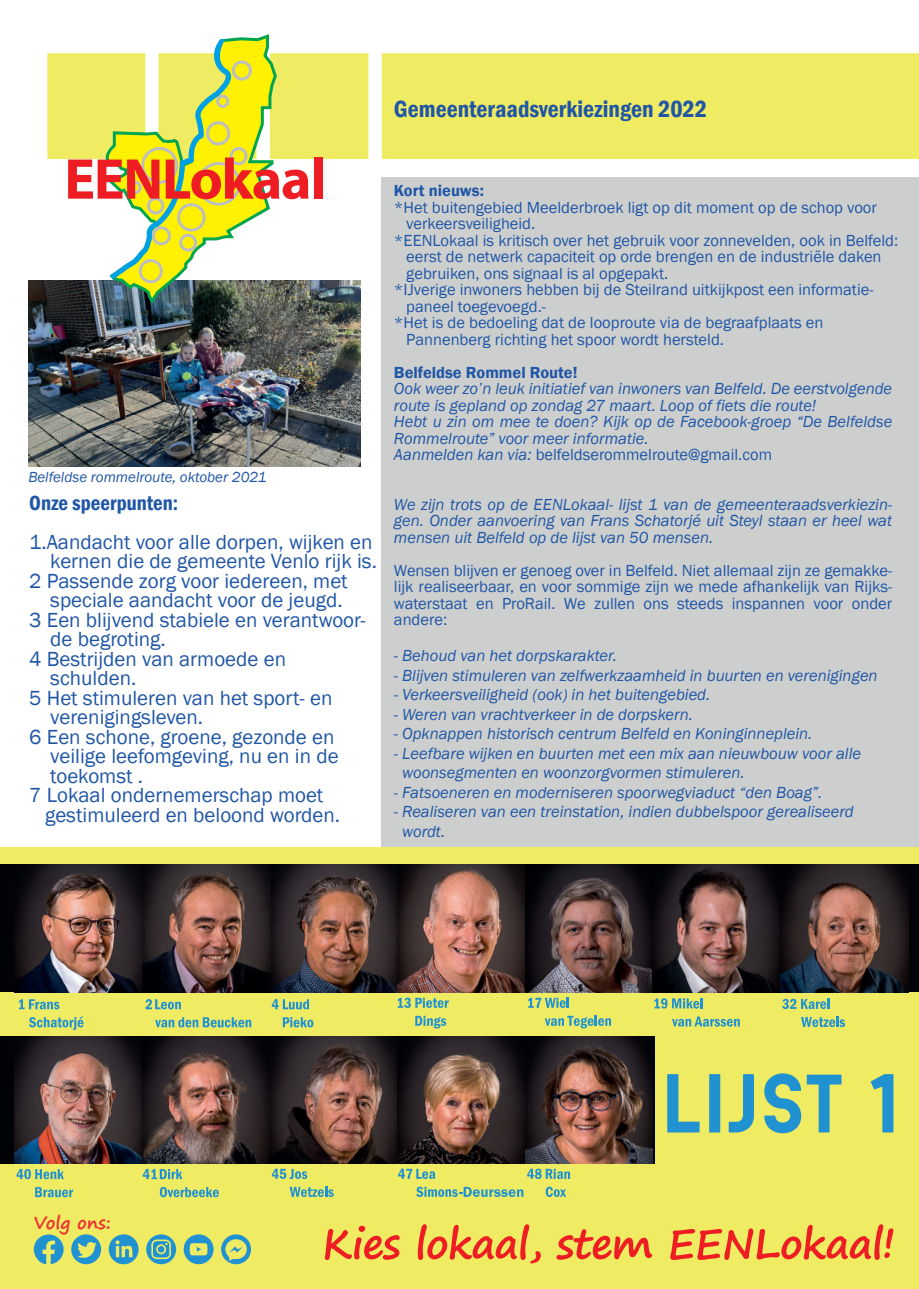
<style>
.page{position:relative;width:919px;height:1289px;background:#fff}
.page>*{position:absolute;margin:0;border:0;box-sizing:border-box;transform-origin:0 0}
.t1{font:700 57.9px "Myriad Pro";letter-spacing:-.025em;color:#ee1d23}
.t2{font:600 condensed 24px "Franklin Gothic";color:#2056a6}
.t3{font:21px "Franklin Gothic";color:#2056a6}
.t4{font:600 condensed 21px "Franklin Gothic";color:#2056a6}
.t5{font:700 17.4px "Segoe Print";letter-spacing:-.01em;color:#ee3034}
.t6{font:italic 16.5px/16.5px "Franklin Gothic";color:#2056a6}
.t7{font:16.5px/16.5px "Franklin Gothic";color:#2056a6;text-align:justify}
.t8{font:600 16.5px "Franklin Gothic";color:#2056a6}
.t9{font:italic 15px "Franklin Gothic";color:#2056a6}
.s1{font-style:normal}
</style>
<div class="page">
<img style="left:28px;top:280px;width:332px;height:187px">
<div style="left:47px;top:53px;width:871px;height:107px;background:#efeb63"></div>
<div style="left:381px;top:177px;width:537px;height:1034px;background:#cdcfce"></div>
<svg style="left:102px;top:34px;width:175px;height:269px"></svg>
<div style="left:139px;top:259px;width:24px;height:24px;border:3px solid #bdbec1;border-radius:50%"></div>
<div style="left:152px;top:226px;width:19px;height:19px;border:3px solid #bdbec1;border-radius:50%"></div>
<div style="left:206px;top:121px;width:24px;height:24px;border:3px solid #bdbec1;border-radius:50%"></div>
<div style="left:232px;top:60px;width:20px;height:21px;border:3px solid #bdbec1;border-radius:50%"></div>
<div style="left:216px;top:95px;width:13px;height:13px;border:3px solid #bdbec1;border-radius:50%"></div>
<div style="left:147px;top:197px;width:17px;height:17px;border:3px solid #bdbec1;border-radius:50%"></div>
<div style="left:128px;top:181px;width:14px;height:13px;border:3px solid #bdbec1;border-radius:50%"></div>
<div style="left:179px;top:234px;width:18px;height:18px;border:3px solid #bdbec1;border-radius:50%"></div>
<div style="left:177px;top:203px;width:29px;height:29px;border:3px solid #bdbec1;border-radius:50%"></div>
<div style="left:141px;top:147px;width:37px;height:37px;border:3px solid #bdbec1;border-radius:50%"></div>
<div style="left:197px;top:162px;width:43px;height:44px;border:3px solid #bdbec1;border-radius:50%"></div>
<div style="left:230px;top:147px;width:17px;height:18px;border:3px solid #bdbec1;border-radius:50%"></div>
<div style="left:0;top:847px;width:918px;height:441px;background:#efec64"></div>
<svg style="left:109px;top:1234px;width:30px;height:30px"></svg>
<svg style="left:33px;top:1234px;width:31px;height:30px"></svg>
<svg style="left:71px;top:1234px;width:30px;height:30px"></svg>
<svg style="left:184px;top:1234px;width:29px;height:30px"></svg>
<svg style="left:221px;top:1234px;width:30px;height:30px"></svg>
<svg style="left:146px;top:1234px;width:30px;height:30px"></svg>
<svg style="left:158px;top:1245px;width:6px;height:7px"></svg>
<svg style="left:325px;top:1225px;width:74px;height:34px"></svg>
<svg style="left:418px;top:1224px;width:123px;height:39px"></svg>
<svg style="left:556px;top:1229px;width:96px;height:30px"></svg>
<svg style="left:670px;top:1224px;width:223px;height:35px"></svg>
<svg style="left:667px;top:1074px;width:32px;height:58px"></svg>
<div style="left:709px;top:1074px;width:11px;height:58px;background:#2192d1"></div>
<svg style="left:728px;top:1074px;width:25px;height:58px"></svg>
<svg style="left:764px;top:1073px;width:77px;height:60px"></svg>
<svg style="left:870px;top:1074px;width:23px;height:58px"></svg>
<div style="left:0;top:1036px;width:654px;height:127px;background:#010307"></div>
<div style="left:0;top:864px;width:918px;height:128px;background:#010307"></div>
<img style="left:15px;top:864px;width:893px;height:128px">
<svg style="left:19px;top:999px;width:40px;height:10px"></svg>
<svg style="left:29px;top:1016px;width:54px;height:13px"></svg>
<svg style="left:272px;top:999px;width:37px;height:10px"></svg>
<svg style="left:283px;top:1017px;width:30px;height:10px"></svg>
<svg style="left:145px;top:999px;width:36px;height:10px"></svg>
<svg style="left:155px;top:1017px;width:96px;height:10px"></svg>
<svg style="left:398px;top:997px;width:50px;height:10px"></svg>
<svg style="left:415px;top:1015px;width:31px;height:13px"></svg>
<svg style="left:528px;top:997px;width:41px;height:10px"></svg>
<svg style="left:544px;top:1015px;width:67px;height:13px"></svg>
<svg style="left:654px;top:998px;width:48px;height:10px"></svg>
<svg style="left:672px;top:1016px;width:67px;height:10px"></svg>
<svg style="left:782px;top:998px;width:47px;height:11px"></svg>
<svg style="left:801px;top:1016px;width:44px;height:11px"></svg>
<img style="left:15px;top:1036px;width:638px;height:127px">
<svg style="left:16px;top:1169px;width:48px;height:10px"></svg>
<svg style="left:35px;top:1187px;width:38px;height:10px"></svg>
<svg style="left:143px;top:1169px;width:39px;height:10px"></svg>
<svg style="left:160px;top:1187px;width:59px;height:10px"></svg>
<svg style="left:272px;top:1168px;width:35px;height:10px"></svg>
<svg style="left:289px;top:1186px;width:44px;height:10px"></svg>
<svg style="left:398px;top:1168px;width:37px;height:10px"></svg>
<svg style="left:416px;top:1186px;width:107px;height:10px"></svg>
<svg style="left:545px;top:1186px;width:21px;height:10px"></svg>
<svg style="left:527px;top:1168px;width:43px;height:10px"></svg>
<h1 class="t1" style="left:64px;top:141px;width:263px">EENLokaal</h1>
<p class="t9" style="left:28px;top:467px;width:240px">Belfeldse rommelroute, oktober 2021</p>
<p class="t4" style="left:29px;top:488px;width:150px">Onze speerpunten:</p>
<p class="t3" style="left:29px;top:528px;width:345px">1.Aandacht voor alle dorpen, wijken en</p>
<p class="t3" style="left:50px;top:548px;width:328px">kernen die de gemeente Venlo rijk is.</p>
<p class="t3" style="left:29px;top:567px;width:320px">2 Passende zorg voor iedereen, met</p>
<p class="t3" style="left:50px;top:587px;width:294px">speciale aandacht voor de jeugd.</p>
<p class="t3" style="left:29px;top:606px;width:338px">3 Een blijvend stabiele en verantwoor-</p>
<p class="t3" style="left:50px;top:626px;width:117px">de begroting.</p>
<p class="t3" style="left:29px;top:645px;width:258px">4 Bestrijden van armoede en</p>
<p class="t3" style="left:50px;top:665px;width:87px">schulden.</p>
<p class="t3" style="left:29px;top:684px;width:304px">5 Het stimuleren van het sport- en</p>
<p class="t3" style="left:50px;top:704px;width:154px">verenigingsleven.</p>
<p class="t3" style="left:29px;top:723px;width:307px">6 Een schone, groene, gezonde en</p>
<p class="t3" style="left:50px;top:743px;width:290px">veilige leefomgeving, nu en in de</p>
<p class="t3" style="left:50px;top:762px;width:94px">toekomst .</p>
<p class="t3" style="left:29px;top:782px;width:295px">7 Lokaal ondernemerschap moet</p>
<p class="t3" style="left:45px;top:801px;width:297px">gestimuleerd en beloond worden.</p>
<h2 class="t2" style="left:394px;top:92px;width:315px">Gemeenteraadsverkiezingen 2022</h2>
<p class="t8" style="left:394px;top:180px;width:91px">Kort nieuws:</p>
<p class="t7" style="left:394px;top:199px;width:484px">*Het buitengebied Meelderbroek ligt op dit moment op de schop voor</p>
<p class="t7" style="left:406px;top:216px;width:130px">verkeersveiligheid.</p>
<p class="t7" style="left:394px;top:232px;width:505px">*EENLokaal is kritisch over het gebruik voor zonnevelden, ook in Belfeld:</p>
<p class="t7" style="left:406px;top:249px;width:476px">eerst de netwerk capaciteit op orde brengen en de industriële daken</p>
<p class="t7" style="left:406px;top:265px;width:263px">gebruiken, ons signaal is al opgepakt.</p>
<p class="t7" style="left:394px;top:282px;width:481px">*IJverige inwoners hebben bij de Steilrand uitkijkpost een informatie-</p>
<p class="t7" style="left:406px;top:298px;width:141px">paneel toegevoegd.-</p>
<p class="t7" style="left:394px;top:315px;width:431px">*Het is de bedoeling dat de looproute via de begraafplaats en</p>
<p class="t7" style="left:406px;top:331px;width:319px">Pannenberg richting het spoor wordt hersteld.</p>
<p class="t8" style="left:394px;top:362px;width:185px">Belfeldse Rommel Route!</p>
<p class="t6" style="left:394px;top:381px;width:500px">Ook weer zo’n leuk initiatief van inwoners van Belfeld. De eerstvolgende route is gepland op zondag 27 maart. Loop of fiets die route!<br>Hebt u zin om mee te doen? Kijk op de Facebook-groep “De Belfeldse Rommelroute” voor meer informatie.<br>Aanmelden kan via: <span class="s1">belfeldserommelroute@gmail.com</span></p>
<p class="t6" style="left:394px;top:496px;width:500px;text-align:justify">We zijn trots op de EENLokaal- lijst 1 van de gemeenteraadsverkiezin&shy;gen. Onder aanvoering van Frans Schatorjé uit Steyl staan er heel wat mensen uit Belfeld op de lijst van 50 mensen.</p>
<p class="t7" style="left:394px;top:562px;width:500px">Wensen blijven er genoeg over in Belfeld. Niet allemaal zijn ze gemakke&shy;lijk realiseerbaar, en voor sommige zijn we mede afhankelijk van Rijks&shy;waterstaat en ProRail. We zullen ons steeds inspannen voor onder andere:</p>
<p class="t6" style="left:394px;top:648px;width:224px">- Behoud van het dorpskarakter.</p>
<p class="t6" style="left:394px;top:667px;width:485px">- Blijven stimuleren van zelfwerkzaamheid in buurten en verenigingen</p>
<p class="t6" style="left:394px;top:687px;width:318px">- Verkeersveiligheid (ook) in het buitengebied.</p>
<p class="t6" style="left:394px;top:706px;width:300px">- Weren van vrachtverkeer in de dorpskern.</p>
<p class="t6" style="left:394px;top:726px;width:420px">- Opknappen historisch centrum Belfeld en Koninginneplein.</p>
<p class="t6" style="left:402px;top:744px;width:460px;line-height:19.5px;text-indent:-8px">- Leefbare wijken en buurten met een mix aan nieuwbouw voor alle woonsegmenten en woonzorgvormen stimuleren.</p>
<p class="t6" style="left:394px;top:784px;width:430px">- Fatsoeneren en moderniseren spoorwegviaduct “den Boag”.</p>
<p class="t6" style="left:402px;top:802px;width:453px;line-height:19.5px;text-indent:-8px">- Realiseren van een treinstation, indien dubbelspoor gerealiseerd wordt.</p>
<p class="t5" style="left:34px;top:1207px;width:79px">Volg ons:</p>
</div>
